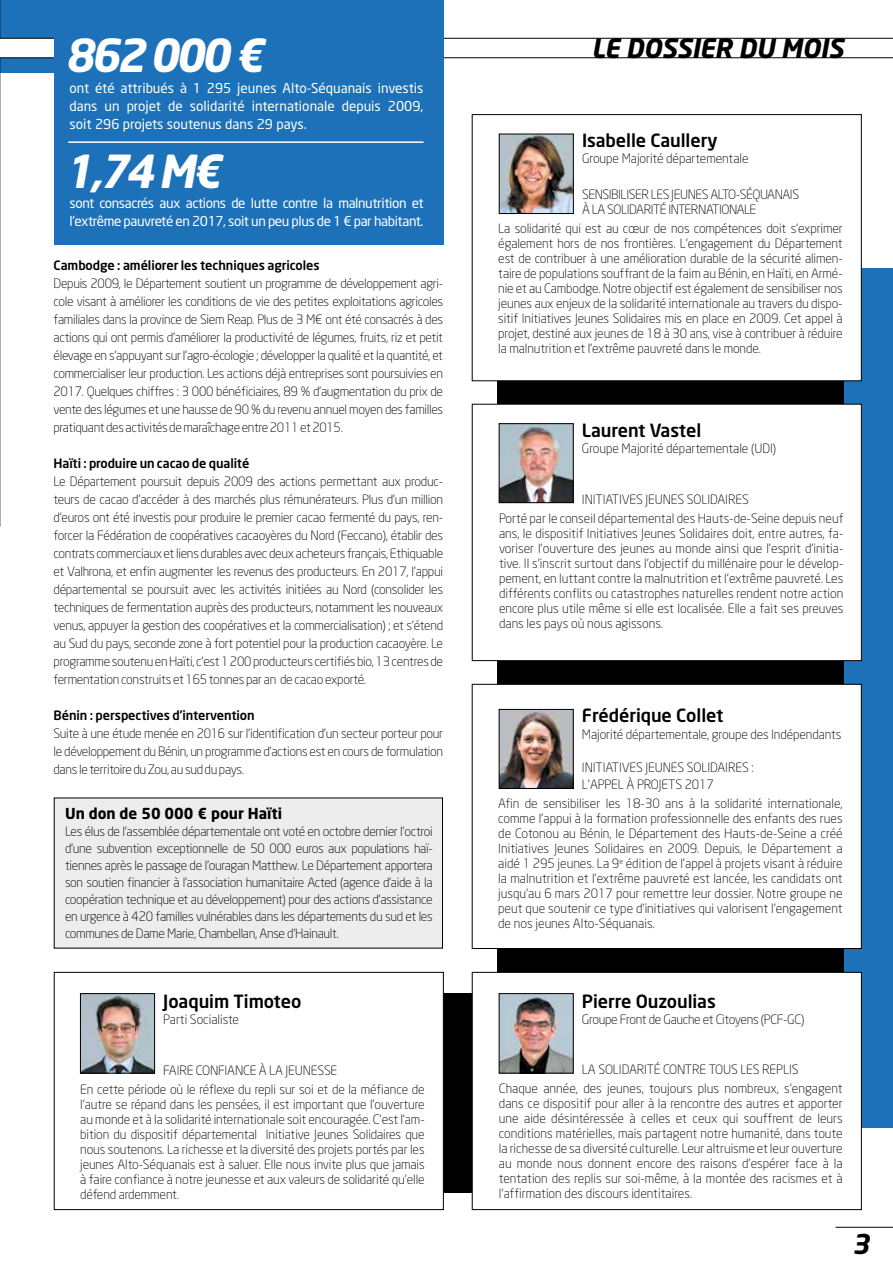
<style>
.page{position:relative;width:893px;height:1263px;background:#fff}
.page>*{position:absolute;margin:0;border:0;box-sizing:border-box;transform-origin:0 0}
.t1{font:italic 700 45px "Neo Sans";letter-spacing:-.075em;color:#fff}
.t2{font:italic 700 27px "Neo Sans";color:#000}
.t3{font:italic 700 26.25px "Neo Sans";letter-spacing:-.01em;color:#000}
.t4{font:500 18px "Neo Sans";letter-spacing:-.005em;color:#000}
.t5{font:700 15px "Neo Sans";color:#000}
.t6{font:13.5px/18px "Neo Sans";letter-spacing:-.03em;color:#fff;text-align:justify}
.t7{font:300 12.75px/15px "Neo Sans";letter-spacing:-.01em;color:#000;text-align:justify}
.t8{font:500 12.75px "Neo Sans";letter-spacing:-.005em;color:#000}
.t9{font:300 12.75px/15px "Neo Sans";letter-spacing:-.035em;color:#000}
</style>
<div class="page">
<hr style="left:836px;top:1227px;width:57px;height:1px;background:#000">
<svg style="left:0;top:0;width:893px;height:526px"></svg>
<div style="left:833px;top:268px;width:60px;height:859px;background:#1d71b8"></div>
<div style="left:497px;top:202px;width:347px;height:983px;background:#000"></div>
<div style="left:279px;top:994px;width:346px;height:199px;background:#000"></div>
<div style="left:472px;top:972px;width:390px;height:238px;background:#fff;border:1px solid #000"></div>
<div style="left:54px;top:972px;width:390px;height:238px;background:#fff;border:1px solid #000"></div>
<img style="left:501px;top:995px;width:70px;height:76px">
<div style="left:499px;top:993px;width:74px;height:80px;border:1px solid #000"></div>
<img style="left:82px;top:995px;width:71px;height:76px">
<div style="left:80px;top:993px;width:75px;height:80px;border:1px solid #000"></div>
<div style="left:472px;top:684px;width:389px;height:265px;background:#fff;border:1px solid #000"></div>
<div style="left:472px;top:404px;width:389px;height:257px;background:#fff"></div>
<div style="left:472px;top:404px;width:390px;height:257px;border:1px solid #000"></div>
<div style="left:472px;top:114px;width:389px;height:267px;background:#fff;border:1px solid #000"></div>
<img style="left:501px;top:136px;width:70px;height:76px">
<div style="left:499px;top:134px;width:74px;height:80px;border:1px solid #000"></div>
<img style="left:501px;top:425px;width:70px;height:76px">
<div style="left:499px;top:423px;width:74px;height:80px;border:1px solid #000"></div>
<img style="left:501px;top:711px;width:70px;height:76px">
<div style="left:499px;top:709px;width:74px;height:80px;border:1px solid #000"></div>
<div style="left:54px;top:0;width:389px;height:244px;background:#1d71b8"></div>
<hr style="left:68px;top:141px;width:355px;height:2px;background:#fff">
<div style="left:54px;top:798px;width:388px;height:150px;background:#ededed"></div>
<h1 class="t1" style="left:65px;top:26px;width:200px">862 000 €</h1>
<p class="t6" style="left:69px;top:78px;width:356px">ont été attribués à 1 295 jeunes Alto-Séquanais investis dans un projet de solidarité internationale depuis 2009, soit 296 projets soutenus dans 29 pays.</p>
<h1 class="t1" style="left:65px;top:142px;width:158px">1,74 M€</h1>
<p class="t6" style="left:69px;top:194px;width:356px">sont consacrés aux actions de lutte contre la malnutrition et l’extrême pauvreté en 2017, soit un peu plus de 1 € par habitant.</p>
<p class="t8" style="left:54px;top:257px;width:268px">Cambodge : améliorer les techniques agricoles</p>
<p class="t7" style="left:54px;top:274px;width:391px;line-height:18px">Depuis 2009, le Département soutient un programme de développement agri&shy;cole visant à améliorer les conditions de vie des petites exploitations agricoles familiales dans la province de Siem Reap. Plus de 3 M€ ont été consacrés à des actions qui ont permis d’améliorer la productivité de légumes, fruits, riz et petit élevage en s’appuyant sur l’agro-écologie ; développer la qualité et la quantité, et commercialiser leur production. Les actions déjà entreprises sont poursuivies en 2017. Quelques chiffres : 3 000 bénéficiaires, 89 % d’augmentation du prix de vente des légumes et une hausse de 90 % du revenu annuel moyen des familles pratiquant des activités de maraîchage entre 2011 et 2015.</p>
<p class="t8" style="left:54px;top:455px;width:197px">Haïti : produire un cacao de qualité</p>
<p class="t7" style="left:54px;top:472px;width:391px;line-height:18px">Le Département poursuit depuis 2009 des actions permettant aux produc&shy;teurs de cacao d’accéder à des marchés plus rémunérateurs. Plus d’un million d’euros ont été investis pour produire le premier cacao fermenté du pays, ren&shy;forcer la Fédération de coopératives cacaoyères du Nord (Feccano), établir des contrats commerciaux et liens durables avec deux acheteurs français, Ethiquable et Valhrona, et enfin augmenter les revenus des producteurs. En 2017, l’appui départemental se poursuit avec les activités initiées au Nord (consolider les techniques de fermentation auprès des producteurs, notamment les nouveaux venus, appuyer la gestion des coopératives et la commercialisation) ; et s’étend au Sud du pays, seconde zone à fort potentiel pour la production cacaoyère. Le programme soutenu en Haïti, c’est 1 200 producteurs certifiés bio, 13 centres de fermentation construits et 165 tonnes par an de cacao exporté.</p>
<p class="t8" style="left:54px;top:707px;width:203px">Bénin : perspectives d’intervention</p>
<p class="t7" style="left:54px;top:724px;width:391px;line-height:18px">Suite à une étude menée en 2016 sur l’identification d’un secteur porteur pour le développement du Bénin, un programme d’actions est en cours de formulation dans le territoire du Zou, au sud du pays.</p>
<p class="t5" style="left:65px;top:804px;width:219px">Un don de 50 000 € pour Haïti</p>
<p class="t7" style="left:65px;top:823px;width:369px;line-height:17px">Les élus de l’assemblée départementale ont voté en octobre dernier l’octroi d’une subvention exceptionnelle de 50 000 euros aux populations haï&shy;tiennes après le passage de l’ouragan Matthew. Le Département apportera son soutien financier à l’association humanitaire Acted (agence d'aide à la coopération technique et au développement) pour des actions d’assistance en urgence à 420 familles vulnérables dans les départements du sud et les communes de Dame Marie, Chambellan, Anse d’Hainault.</p>
<h3 class="t4" style="left:163px;top:990px;width:140px">Joaquim Timoteo</h3>
<p class="t7" style="left:163px;top:1012px;width:77px">Parti Socialiste</p>
<p class="t7" style="left:80px;top:1060px;width:346px;line-height:19.2px;text-align:center">FAIRE CONFIANCE À LA JEUNESSE<br>En cette période où le réflexe du repli sur soi et de la méfiance de</p>
<p class="t7" style="left:80px;top:1097px;width:346px">l’autre se répand dans les pensées, il est important que l’ouverture au monde et à la solidarité internationale soit encouragée. C’est l’am&shy;bition du dispositif départemental Initiative Jeunes Solidaires que nous soutenons. La richesse et la diversité des projets portés par les jeunes Alto-Séquanais est à saluer. Elle nous invite plus que jamais à faire confiance à notre jeunesse et aux valeurs de solidarité qu’elle défend ardemment.</p>
<h3 class="t3" style="left:591px;top:31px;width:253px">LE DOSSIER DU MOIS</h3>
<h3 class="t4" style="left:582px;top:129px;width:137px">Isabelle Caullery</h3>
<p class="t7" style="left:582px;top:151px;width:168px">Groupe Majorité départementale</p>
<p class="t9" style="left:582px;top:187px;width:219px">SENSIBILISER LES JEUNES ALTO-SÉQUANAIS<br>À LA SOLIDARITÉ INTERNATIONALE</p>
<p class="t7" style="left:498px;top:221px;width:346px">La solidarité qui est au cœur de nos compétences doit s’exprimer également hors de nos frontières. L’engagement du Département est de contribuer à une amélioration durable de la sécurité alimen&shy;taire de populations souffrant de la faim au Bénin, en Haïti, en Armé&shy;nie et au Cambodge. Notre objectif est également de sensibiliser nos jeunes aux enjeux de la solidarité internationale au travers du dispo&shy;sitif Initiatives Jeunes Solidaires mis en place en 2009. Cet appel à projet, destiné aux jeunes de 18 à 30 ans, vise à contribuer à réduire la malnutrition et l’extrême pauvreté dans le monde.</p>
<h3 class="t4" style="left:582px;top:419px;width:121px">Laurent Vastel</h3>
<p class="t7" style="left:582px;top:441px;width:196px">Groupe Majorité départementale (UDI)</p>
<p class="t7" style="left:499px;top:490px;width:346px;line-height:19.2px;text-indent:83px">INITIATIVES JEUNES SOLIDAIRES<br>Porté par le conseil départemental des Hauts-de-Seine depuis neuf</p>
<p class="t7" style="left:499px;top:526px;width:346px">ans, le dispositif Initiatives Jeunes Solidaires doit, entre autres, fa&shy;voriser l’ouverture des jeunes au monde ainsi que l’esprit d’initia&shy;tive. Il s’inscrit surtout dans l’objectif du millénaire pour le dévelop&shy;pement, en luttant contre la malnutrition et l’extrême pauvreté. Les différents conflits ou catastrophes naturelles rendent notre action encore plus utile même si elle est localisée. Elle a fait ses preuves dans les pays où nous agissons.</p>
<h3 class="t4" style="left:582px;top:704px;width:143px">Frédérique Collet</h3>
<p class="t7" style="left:582px;top:727px;width:261px">Majorité départementale, groupe des Indépendants</p>
<p class="t7" style="left:582px;top:759px;width:173px;line-height:16.5px">INITIATIVES JEUNES SOLIDAIRES :<br>L'APPEL À PROJETS 2017</p>
<p class="t7" style="left:498px;top:796px;width:346px">Afin de sensibiliser les 18-30 ans à la solidarité internationale, comme l’appui à la formation professionnelle des enfants des rues de Cotonou au Bénin, le Département des Hauts-de-Seine a créé Initiatives Jeunes Solidaires en 2009. Depuis, le Département a aidé 1 295 jeunes. La 9<sup>e</sup> édition de l’appel à projets visant à réduire la malnutrition et l’extrême pauvreté est lancée, les candidats ont jusqu'au 6 mars 2017 pour remettre leur dossier. Notre groupe ne peut que soutenir ce type d’initiatives qui valorisent l’engagement de nos jeunes Alto-Séquanais.</p>
<h3 class="t4" style="left:582px;top:990px;width:135px">Pierre Ouzoulias</h3>
<p class="t7" style="left:582px;top:1012px;width:224px">Groupe Front de Gauche et Citoyens (PCF-GC)</p>
<p class="t7" style="left:499px;top:1059px;width:345px;line-height:19.2px;text-indent:83px">LA SOLIDARITÉ CONTRE TOUS LES REPLIS<br>Chaque année, des jeunes, toujours plus nombreux, s’engagent</p>
<p class="t7" style="left:499px;top:1096px;width:345px">dans ce dispositif pour aller à la rencontre des autres et apporter une aide désintéressée à celles et ceux qui souffrent de leurs conditions matérielles, mais partagent notre humanité, dans toute la richesse de sa diversité culturelle. Leur altruisme et leur ouverture au monde nous donnent encore des raisons d’espérer face à la tentation des replis sur soi-même, à la montée des racismes et à l’affirmation des discours identitaires.</p>
<h2 class="t2" style="left:852px;top:1226px;width:19px">3</h2>
</div>
